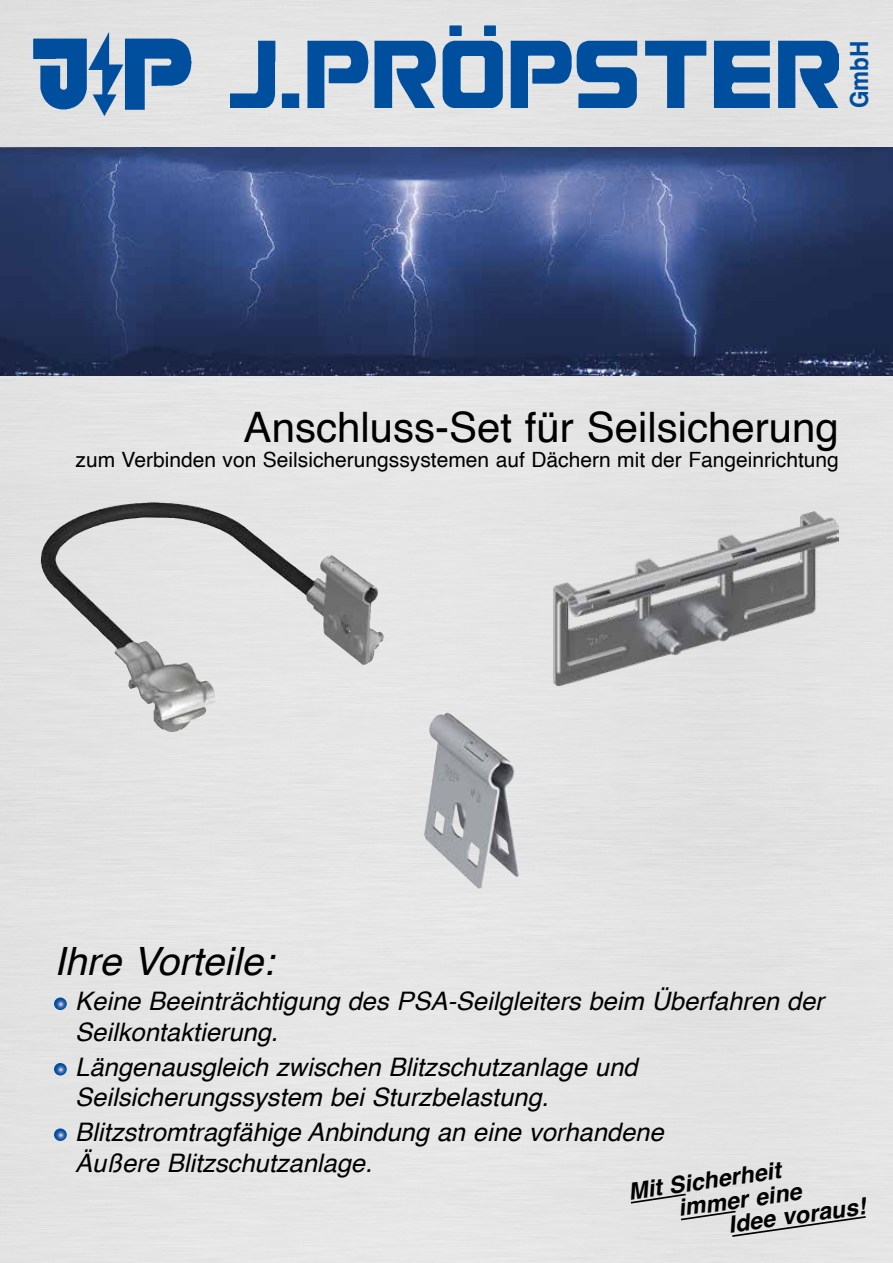
<style>
.page{position:relative;width:893px;height:1263px;background:#e4e4e4}
.page>*{position:absolute;margin:0;border:0;box-sizing:border-box;transform-origin:0 0}
.t1{font:42px "Helvetica";color:#000}
.t2{font:italic 39px "Helvetica";color:#000}
.t3{font:italic 25.5px/30.6px "Helvetica";color:#000}
.t4{font:700 25.05px "Helvetica";color:#004f9f;scale:.9 1}
.t5{font:italic 700 23.4px "Helvetica";color:#000}
.t6{font:21px "Helvetica";color:#000}
</style>
<div class="page">
<img style="left:0;top:148px;width:893px;height:227px">
<div style="left:629px;top:1192px;width:239px;height:46px;background:#e3e3e3"></div>
<svg style="left:54px;top:997px;width:13px;height:13px"></svg>
<svg style="left:54px;top:1063px;width:13px;height:12px"></svg>
<svg style="left:54px;top:1128px;width:13px;height:13px"></svg>
<img style="left:26px;top:33px;width:172px;height:83px">
<img style="left:230px;top:24px;width:609px;height:84px">
<img style="left:41px;top:502px;width:122px;height:227px">
<img style="left:424px;top:713px;width:96px;height:175px">
<img style="left:554px;top:511px;width:285px;height:174px">
<p class="t4" style="left:844px;top:108px;width:77px;rotate:-90deg">GmbH</p>
<h1 class="t1" style="left:244px;top:395px;width:597px">Anschluss-Set für Seilsicherung</h1>
<p class="t6" style="left:75px;top:443px;width:765px">zum Verbinden von Seilsicherungssystemen auf Dächern mit der Fangeinrichtung</p>
<h2 class="t2" style="left:54px;top:931px;width:222px">Ihre Vorteile:</h2>
<p class="t3" style="left:75px;top:986px;width:750px">Keine Beeinträchtigung des PSA-Seilgleiters beim Überfahren der<br>Seilkontaktierung.</p>
<p class="t3" style="left:75px;top:1052px;width:564px">Längenausgleich zwischen Blitzschutzanlage und<br>Seilsicherungssystem bei Sturzbelastung.</p>
<p class="t3" style="left:75px;top:1117px;width:590px">Blitzstromtragfähige Anbindung an eine vorhandene<br>Äußere Blitzschutzanlage.</p>
<p class="t5" style="left:626px;top:1177px;width:155px;rotate:-8deg">Mit Sicherheit</p>
<p class="t5" style="left:676px;top:1194px;width:126px;rotate:-8deg">immer eine</p>
<p class="t5" style="left:726px;top:1210px;width:140px;rotate:-8deg">Idee voraus!</p>
</div>
